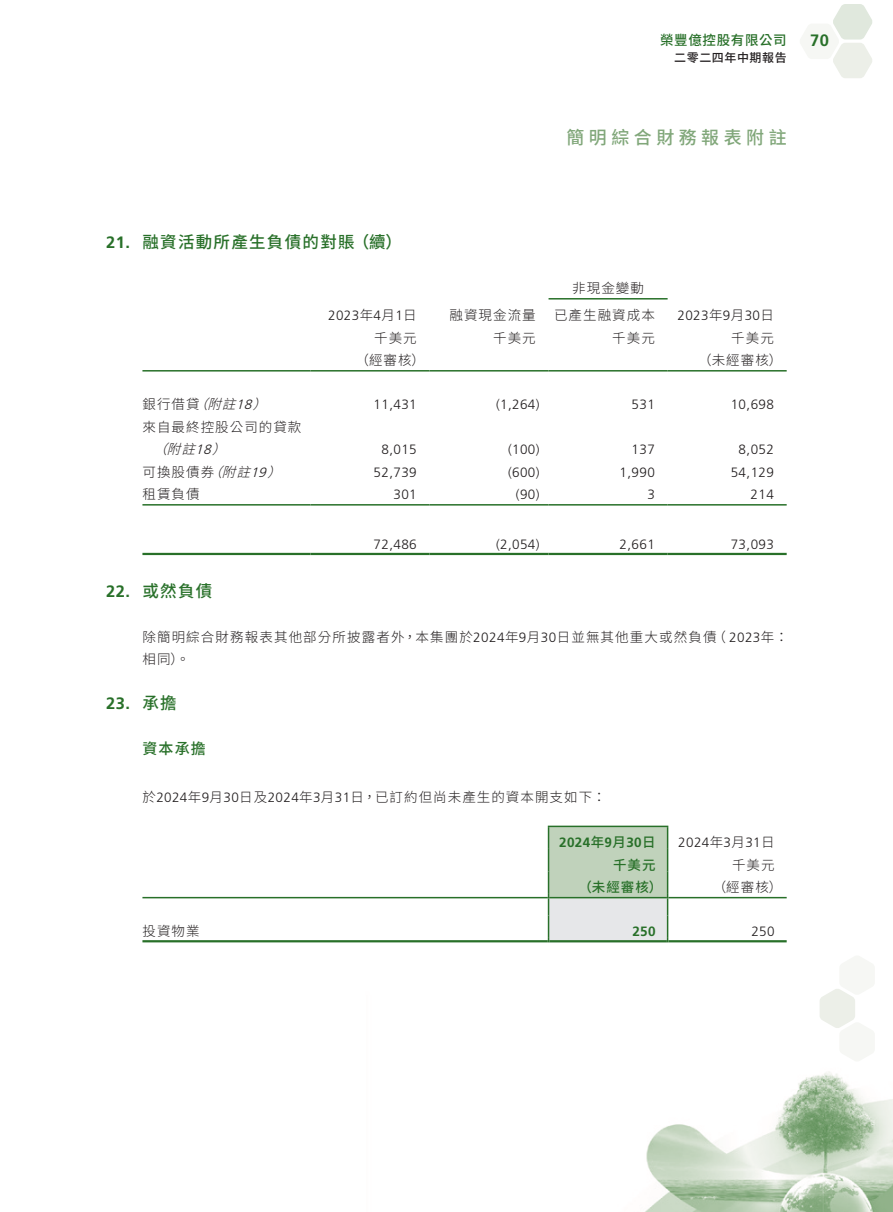
<style>
.page{position:relative;width:893px;height:1212px;background:#fff}
.page>*{position:absolute;margin:0;border:0;box-sizing:border-box;transform-origin:0 0}
.t1{font:500 18px "Source Han Sans TC";letter-spacing:.25em;color:#81a77a}
.Heading_1{font:500 16.5px "Source Han Sans TC";letter-spacing:.08em;color:#287029}
.Heading_1-2{font:700 16.5px "Frutiger LT Std";letter-spacing:.03em;color:#287029}
.Heading_2{font:500 15px "Source Han Sans TC";color:#287029}
.Body_Text{font:300 13.5px/22.5px "Source Han Sans TC";letter-spacing:.08em;color:#231f20}
.Body_Text-2{font:300 13.5px "Frutiger LT Std";letter-spacing:.03em;color:#231f20}
.Body_Text-3{font:500 13.5px "Source Han Sans TC";letter-spacing:.05em;color:#287029}
.Body_Text-4{font:700 13.5px "Frutiger LT Std";letter-spacing:.03em;color:#287029}
.Body_Text-5{font:italic 300 13.5px "Source Han Sans TC";color:#231f20}
.Body_Text-6{font:italic 300 13.5px "Frutiger LT Std";color:#231f20}
.t2{font:500 12px "Source Han Sans TC";letter-spacing:.05em;color:#231f20}
.s1{font-family:"Source Han Sans TC"}
.s2{font-family:"Frutiger LT Std"}
.s3{font-family:"Source Han Sans TC";font-weight:500}
</style>
<div class="page">
<img style="left:142px;top:298px;width:751px;height:914px">
<svg style="left:820px;top:955px;width:55px;height:107px"></svg>
<svg style="left:800px;top:4px;width:72px;height:74px"></svg>
<hr style="left:549px;top:298px;width:119px;height:1px;background:#287029">
<hr style="left:142px;top:370px;width:168px;height:1px;background:#287029">
<hr style="left:310px;top:370px;width:119px;height:1px;background:#287029">
<hr style="left:429px;top:370px;width:120px;height:1px;background:#287029">
<hr style="left:549px;top:370px;width:119px;height:1px;background:#287029">
<hr style="left:668px;top:370px;width:119px;height:1px;background:#287029">
<hr style="left:142px;top:504px;width:168px;height:2px;background:#287029">
<hr style="left:310px;top:504px;width:119px;height:2px;background:#287029">
<hr style="left:429px;top:504px;width:120px;height:2px;background:#287029">
<hr style="left:549px;top:504px;width:119px;height:2px;background:#287029">
<hr style="left:668px;top:504px;width:119px;height:2px;background:#287029">
<hr style="left:142px;top:553px;width:168px;height:2px;background:#287029">
<hr style="left:310px;top:553px;width:119px;height:2px;background:#287029">
<hr style="left:429px;top:553px;width:120px;height:2px;background:#287029">
<hr style="left:549px;top:553px;width:119px;height:2px;background:#287029">
<hr style="left:668px;top:553px;width:119px;height:2px;background:#287029">
<svg style="left:548px;top:826px;width:120px;height:116px;background:#c8d6c6"></svg>
<hr style="left:142px;top:897px;width:406px;height:1px;background:#287029">
<hr style="left:549px;top:897px;width:118px;height:1px;background:#287029">
<hr style="left:668px;top:897px;width:119px;height:1px;background:#287029">
<hr style="left:142px;top:940px;width:406px;height:2px;background:#287029">
<hr style="left:549px;top:940px;width:118px;height:2px;background:#287029">
<hr style="left:668px;top:940px;width:119px;height:2px;background:#287029">
<p class="Body_Text-3" style="left:660px;top:33px;width:128px">榮豐億控股有限公司</p>
<p class="t2" style="left:674px;top:51px;width:114px">二零二四年中期報告</p>
<p class="Heading_1-2" style="left:810px;top:31px;width:20px">70</p>
<h1 class="t1" style="left:566px;top:127px;width:222px">簡明綜合財務報表附註</h1>
<p class="Heading_1-2" style="left:106px;top:233px;width:25px">21.</p>
<p class="Heading_1" style="left:142px;top:233px;width:261px">融資活動所產生負債的對賬（續(</p>
<p class="Body_Text-2" style="left:328px;top:308px;width:90px">2023<span class="s1">年 月</span>4 <span class="s1">日</span>1</p>
<p class="Body_Text" style="left:374px;top:327px;width:44px">千美元</p>
<p class="Body_Text" style="left:356px;top:349px;width:71px">（經審核）</p>
<p class="Body_Text-5" style="left:194px;top:397px;width:25px">（</p>
<p class="Body_Text-5" style="left:253px;top:397px;width:25px">(</p>
<p class="Body_Text" style="left:142px;top:393px;width:59px">銀行借貸</p>
<p class="Body_Text" style="left:142px;top:416px;width:161px">來自最終控股公司的貸款</p>
<p class="Body_Text-5" style="left:207px;top:397px;width:40px">附註</p>
<p class="Body_Text-6" style="left:236px;top:397px;width:21px">18</p>
<p class="Body_Text-2" style="left:374px;top:397px;width:45px">11,431</p>
<p class="Body_Text-5" style="left:153px;top:442px;width:25px">（</p>
<p class="Body_Text-5" style="left:212px;top:442px;width:25px">(</p>
<p class="Body_Text-5" style="left:167px;top:442px;width:40px">附註</p>
<p class="Body_Text-6" style="left:195px;top:442px;width:21px">18</p>
<p class="Body_Text-2" style="left:381px;top:442px;width:37px">8,015</p>
<p class="Body_Text-5" style="left:209px;top:464px;width:25px">（</p>
<p class="Body_Text-5" style="left:267px;top:464px;width:25px">(</p>
<p class="Body_Text" style="left:142px;top:461px;width:73px">可換股債券</p>
<p class="Body_Text-5" style="left:222px;top:464px;width:40px">附註</p>
<p class="Body_Text-6" style="left:250px;top:465px;width:21px">19</p>
<p class="Body_Text-2" style="left:374px;top:465px;width:45px">52,739</p>
<p class="Body_Text" style="left:142px;top:483px;width:59px">租賃負債</p>
<p class="Body_Text-2" style="left:393px;top:487px;width:25px">301</p>
<p class="Body_Text" style="left:572px;top:277px;width:73px">非現金變動</p>
<p class="Body_Text" style="left:449px;top:304px;width:88px">融資現金流量</p>
<p class="Body_Text" style="left:554px;top:304px;width:102px">已產生融資成本</p>
<p class="Body_Text-2" style="left:677px;top:308px;width:98px">2023<span class="s1">年 月</span>9 30<span class="s1">日</span></p>
<p class="Body_Text" style="left:493px;top:327px;width:44px">千美元</p>
<p class="Body_Text" style="left:612px;top:327px;width:44px">千美元</p>
<p class="Body_Text" style="left:731px;top:327px;width:44px">千美元</p>
<p class="Body_Text" style="left:698px;top:349px;width:85px">（未經審核(</p>
<p class="Body_Text-2" style="left:496px;top:397px;width:45px">)1,264(</p>
<p class="Body_Text-2" style="left:632px;top:397px;width:25px">531</p>
<p class="Body_Text-2" style="left:731px;top:397px;width:45px">10,698</p>
<p class="Body_Text-2" style="left:508px;top:442px;width:33px">)100(</p>
<p class="Body_Text-2" style="left:632px;top:442px;width:25px">137</p>
<p class="Body_Text-2" style="left:739px;top:442px;width:37px">8,052</p>
<p class="Body_Text-2" style="left:508px;top:465px;width:33px">)600(</p>
<p class="Body_Text-2" style="left:620px;top:465px;width:37px">1,990</p>
<p class="Body_Text-2" style="left:731px;top:465px;width:45px">54,129</p>
<p class="Body_Text-2" style="left:516px;top:487px;width:25px">)90(</p>
<p class="Body_Text-2" style="left:647px;top:487px;width:9px">3</p>
<p class="Body_Text-2" style="left:751px;top:487px;width:25px">214</p>
<p class="Heading_1-2" style="left:106px;top:581px;width:25px">22.</p>
<p class="Heading_1-2" style="left:106px;top:694px;width:25px">23.</p>
<p class="Heading_1" style="left:142px;top:581px;width:71px">或然負債</p>
<p class="Body_Text-2" style="left:374px;top:537px;width:45px">72,486</p>
<p class="Body_Text-2" style="left:496px;top:537px;width:45px">)2,054(</p>
<p class="Body_Text-2" style="left:620px;top:537px;width:37px">2,661</p>
<p class="Body_Text-2" style="left:731px;top:537px;width:45px">73,093</p>
<p class="Body_Text-2" style="left:712px;top:629px;width:78px"><span class="s1">（</span> 2023<span class="s1">年：</span></p>
<p class="Body_Text" style="left:142px;top:626px;width:575px">除簡明綜合財務報表其他部分所披露者外，本集團於<span class="s2">2024</span>年 月<span class="s2">9 30</span>日並無其他重大或然負債相同。(</p>
<p class="Heading_1" style="left:142px;top:694px;width:36px">承擔</p>
<p class="Heading_2" style="left:142px;top:740px;width:65px">資本承擔</p>
<p class="Body_Text" style="left:142px;top:785px;width:465px">於<span class="s2">2024</span>年 月<span class="s2">9 30</span>日及<span class="s2">2024</span>年 月<span class="s2">3 31</span>日，已訂約但尚未產生的資本開支如下：</p>
<p class="Body_Text-4" style="left:559px;top:835px;width:98px">2024<span class="s3">年 月</span>9 30<span class="s3">日</span></p>
<p class="Body_Text-2" style="left:678px;top:835px;width:98px">2024<span class="s1">年 月</span>3 31<span class="s1">日</span></p>
<p class="Body_Text-3" style="left:613px;top:857px;width:44px">千美元</p>
<p class="Body_Text" style="left:732px;top:854px;width:44px">千美元</p>
<p class="Body_Text-3" style="left:578px;top:880px;width:85px">（未經審核）</p>
<p class="Body_Text" style="left:713px;top:876px;width:71px">（經審核(</p>
<p class="Body_Text" style="left:142px;top:920px;width:59px">投資物業</p>
<p class="Body_Text-4" style="left:632px;top:924px;width:25px">250</p>
<p class="Body_Text-2" style="left:751px;top:924px;width:25px">250</p>
</div>
